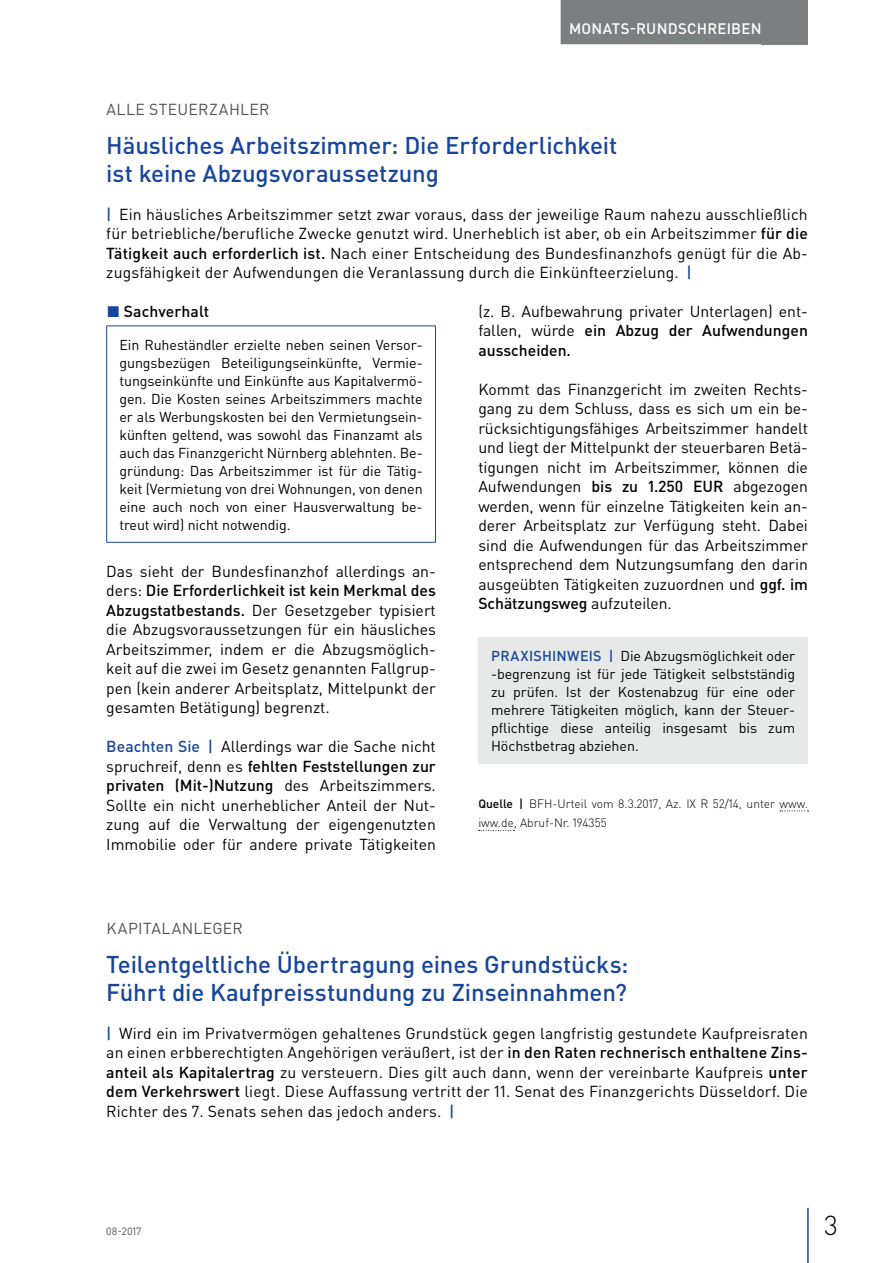
<style>
.page{position:relative;width:893px;height:1263px;background:#fff}
.page>*{position:absolute;margin:0;border:0;box-sizing:border-box;transform-origin:0 0}
.t1{font:300 27px "DIN Pro";color:#000002}
.t2{font:500 24px/28.5px "DIN Pro";letter-spacing:-.005em;color:#18469d}
.t3{font:15.75px/19.5px "DIN Pro";color:#000002;text-align:justify}
.t4{font:15.75px "DIN Pro";letter-spacing:.025em;color:#4f5152}
.t5{font:500 15.75px "DIN Pro";letter-spacing:.005em;color:#000002}
.t6{font:500 15px "DIN Pro";letter-spacing:.015em;color:#fff}
.t7{font:14.25px/18px "DIN Pro";letter-spacing:-.005em;color:#000002;text-align:justify}
.t8{font:300 12px/19.5px "DIN Pro";color:#000002}
.t9{font:10.5px "DIN Pro";color:#4f5152}
.s1{font-weight:500;color:#18469d}
.s2{font-weight:500}
.s3{color:#18469d}
</style>
<div class="page">
<div style="left:762px;top:0;width:46px;height:44px;background:#7c7f7f"></div>
<hr style="left:807px;top:1208px;width:2px;height:55px;background:#18469d">
<div style="left:561px;top:0;width:209px;height:44px;background:#7c7f7f"></div>
<hr style="left:106px;top:325px;width:330px;height:1px;background:#18469d">
<hr style="left:106px;top:326px;width:1px;height:216px;background:#18469d">
<hr style="left:435px;top:326px;width:1px;height:216px;background:#18469d">
<hr style="left:106px;top:542px;width:330px;height:1px;background:#18469d">
<svg style="left:780px;top:810px;width:28px;height:1px"></svg>
<svg style="left:479px;top:830px;width:35px;height:1px"></svg>
<div style="left:478px;top:637px;width:330px;height:126px;background:#e6e9e8"></div>
<p class="t6" style="left:569px;top:18px;width:194px">MONATS-RUNDSCHREIBEN</p>
<p class="t4" style="left:106px;top:98px;width:165px">ALLE STEUERZAHLER</p>
<h2 class="t2" style="left:106px;top:130px;width:513px">Häusliches Arbeitszimmer: Die Erforderlichkeit ist keine Abzugsvoraussetzung</h2>
<p class="t3" style="left:106px;top:204px;width:703px"><span class="s1">|</span> Ein häusliches Arbeitszimmer setzt zwar voraus, dass der jeweilige Raum nahezu ausschließlich für betriebliche/berufliche Zwecke genutzt wird. Unerheblich ist aber, ob ein Arbeitszimmer <span class="s2">für die Tätigkeit auch erforderlich ist.</span> Nach einer Entscheidung des Bundesfinanzhofs genügt für die Ab&shy;zugsfähigkeit der Aufwendungen die Veranlassung durch die Einkünfteerzielung. <span class="s1">|</span></p>
<p class="t5" style="left:107px;top:301px;width:104px"><span class="s3">◼</span> Sachverhalt</p>
<p class="t7" style="left:119px;top:335px;width:305px">Ein Ruheständler erzielte neben seinen Versor&shy;gungsbezügen Beteiligungseinkünfte, Vermie&shy;tungseinkünfte und Einkünfte aus Kapitalvermö&shy;gen. Die Kosten seines Arbeitszimmers machte er als Werbungskosten bei den Vermietungsein&shy;künften geltend, was sowohl das Finanzamt als auch das Finanzgericht Nürnberg ablehnten. Be&shy;gründung: Das Arbeitszimmer ist für die Tätig&shy;keit (Vermietung von drei Wohnungen, von denen eine auch noch von einer Hausverwaltung be&shy;treut wird) nicht notwendig.</p>
<p class="t3" style="left:106px;top:561px;width:331px">Das sieht der Bundesfinanzhof allerdings an&shy;ders: <span class="s2">Die Erforderlichkeit ist kein Merkmal des Abzugstatbestands.</span> Der Gesetzgeber typisiert die Abzugsvoraussetzungen für ein häusliches Arbeitszimmer, indem er die Abzugsmöglich&shy;keit auf die zwei im Gesetz genannten Fallgrup&shy;pen (kein anderer Arbeitsplatz, Mittelpunkt der gesamten Betätigung) begrenzt.</p>
<p class="t3" style="left:106px;top:736px;width:331px"><span class="s1">Beachten Sie |</span> Allerdings war die Sache nicht spruchreif, denn es <span class="s2">fehlten Feststellungen zur privaten (Mit-)Nutzung</span> des Arbeitszimmers.<br>Sollte ein nicht unerheblicher Anteil der Nut&shy;zung auf die Verwaltung der eigengenutzten Immobilie oder für andere private Tätigkeiten</p>
<p class="t3" style="left:478px;top:301px;width:331px">(z. B. Aufbewahrung privater Unterlagen) ent&shy;fallen, würde <span class="s2">ein Abzug der Aufwendungen ausscheiden.</span></p>
<p class="t3" style="left:478px;top:379px;width:331px">Kommt das Finanzgericht im zweiten Rechts&shy;gang zu dem Schluss, dass es sich um ein be&shy;rücksichtigungsfähiges Arbeitszimmer handelt und liegt der Mittelpunkt der steuerbaren Betä&shy;tigungen nicht im Arbeitszimmer, können die Aufwendungen <span class="s2">bis zu 1.250 EUR</span> abgezogen werden, wenn für einzelne Tätigkeiten kein an&shy;derer Arbeitsplatz zur Verfügung steht. Dabei sind die Aufwendungen für das Arbeitszimmer entsprechend dem Nutzungsumfang den darin ausgeübten Tätigkeiten zuzuordnen und <span class="s2">ggf. im Schätzungsweg</span> aufzuteilen.</p>
<p class="t7" style="left:491px;top:646px;width:306px"><span class="s1">PRAXISHINWEIS |</span> Die Abzugsmöglichkeit oder -begrenzung ist für jede Tätigkeit selbstständig zu prüfen. Ist der Kostenabzug für eine oder mehrere Tätigkeiten möglich, kann der Steuer&shy;pflichtige diese anteilig insgesamt bis zum Höchstbetrag abziehen.</p>
<p class="t8" style="left:478px;top:793px;width:331px"><span class="s2">Quelle |</span> BFH-Urteil vom 8.3.2017, Az. IX R 52/14, unter www. iww.de, Abruf-Nr. 194355</p>
<p class="t4" style="left:106px;top:917px;width:138px">KAPITALANLEGER</p>
<h2 class="t2" style="left:106px;top:949px;width:524px">Teilentgeltliche Übertragung eines Grundstücks:<br>Führt die Kaufpreisstundung zu Zinseinnahmen?</h2>
<p class="t3" style="left:106px;top:1023px;width:703px"><span class="s1">|</span> Wird ein im Privatvermögen gehaltenes Grundstück gegen langfristig gestundete Kaufpreisraten an einen erbberechtigten Angehörigen veräußert, ist der <span class="s2">in den Raten rechnerisch enthaltene Zins&shy;anteil als Kapitalertrag</span> zu versteuern. Dies gilt auch dann, wenn der vereinbarte Kaufpreis <span class="s2">unter dem Verkehrswert</span> liegt. Diese Auffassung vertritt der 11. Senat des Finanzgerichts Düsseldorf. Die Richter des 7. Senats sehen das jedoch anders. <span class="s1">|</span></p>
<p class="t9" style="left:106px;top:1224px;width:37px">08-2017</p>
<h1 class="t1" style="left:824px;top:1207px;width:15px">3</h1>
</div>
